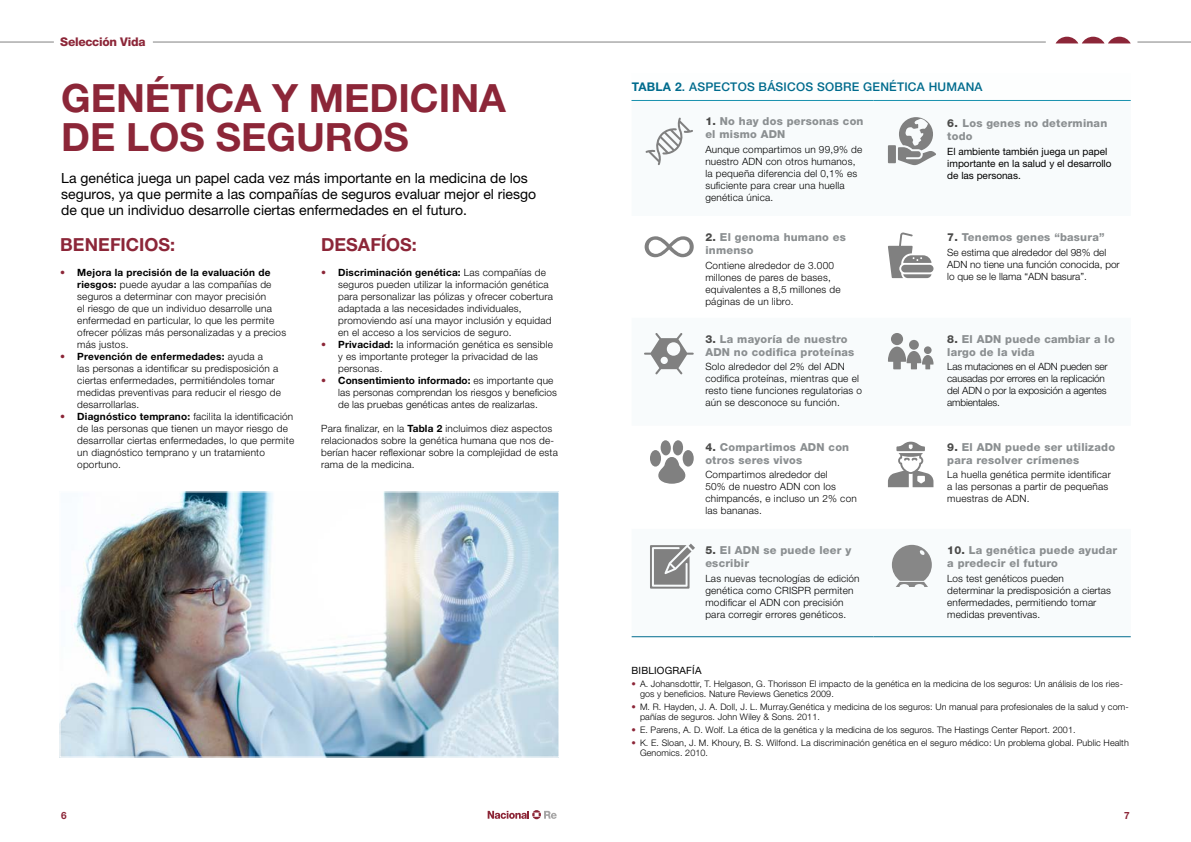
<style>
.page{position:relative;width:1191px;height:842px;background:#fff}
.page>*{position:absolute;margin:0;border:0;box-sizing:border-box;transform-origin:0 0}
.t1{font:700 39px/39px "Helvetica Neue LT Std";color:#8c2638}
.t2{font:700 18px "Helvetica Neue LT Std";color:#8c2638}
.t3{font:14px/16px "Helvetica Neue LT Std";color:#000}
.t4{font:500 12px "Helvetica Neue LT Std";letter-spacing:.02em;color:#006b8d}
.t5{font:800 12px "Helvetica Neue LT Std";letter-spacing:-.02em;color:#8c2638}
.t6{font:800 11px/13px "Helvetica Neue LT Std";letter-spacing:.02em;color:#8b8f91}
.t7{font:300 10px/12px "Helvetica Neue LT Std";letter-spacing:.02em;color:#000}
.t8{font:300 10px/12px "Helvetica Neue LT Std";letter-spacing:-.015em;color:#000}
.t9{font:300 10px/12px "Helvetica Neue LT Std";color:#000}
.t10{font:10px/12px "Helvetica Neue LT Std";color:#000}
.t11{font:10px "Helvetica Neue LT Std";letter-spacing:.02em;color:#000}
.t12{font:700 10px "Helvetica Neue LT Std";color:#8c2638}
.t13{font:300 9px/10px "Helvetica Neue LT Std";letter-spacing:.01em;color:#000}
.s1{font-weight:700;color:#8c2638}
.s2{font-weight:700}
.s3{color:#4a4a49}
.s4{color:#8c2638}
</style>
<div class="page">
<svg style="left:487px;top:810px;width:70px;height:9px"></svg>
<hr style="left:0;top:41px;width:54px;height:2px;background:#a6a6a6">
<hr style="left:153px;top:41px;width:892px;height:2px;background:#a6a6a6">
<hr style="left:1137px;top:41px;width:54px;height:2px;background:#a6a6a6">
<svg style="left:1056px;top:37px;width:74px;height:6px"></svg>
<hr style="left:631px;top:100px;width:242px;height:1px;background:#1991ae">
<hr style="left:873px;top:100px;width:257px;height:1px;background:#1991ae">
<hr style="left:631px;top:636px;width:242px;height:1px;background:#006b8d">
<hr style="left:873px;top:636px;width:257px;height:1px;background:#006b8d">
<img style="left:61px;top:493px;width:496px;height:262px">
<div style="left:59px;top:491px;width:500px;height:266px;border:1px solid #fff"></div>
<svg style="left:644px;top:333px;width:49px;height:41px"></svg>
<div style="left:901px;top:265px;width:32px;height:7px;background:#808080;border-radius:4px"></div>
<svg style="left:888px;top:232px;width:43px;height:46px"></svg>
<svg style="left:645px;top:118px;width:48px;height:47px"></svg>
<div style="left:888px;top:145px;width:8px;height:18px;background:#808080"></div>
<svg style="left:898px;top:117px;width:38px;height:48px"></svg>
<div style="left:891px;top:333px;width:12px;height:12px;background:#808080;border-radius:50%"></div>
<div style="left:909px;top:340px;width:10px;height:10px;background:#808080;border-radius:50%"></div>
<svg style="left:888px;top:347px;width:45px;height:22px"></svg>
<svg style="left:888px;top:442px;width:45px;height:45px"></svg>
<svg style="left:650px;top:544px;width:45px;height:45px"></svg>
<div style="left:650px;top:450px;width:11px;height:17px;background:#808080;border-radius:50%"></div>
<div style="left:682px;top:450px;width:11px;height:17px;background:#808080;border-radius:50%"></div>
<svg style="left:658px;top:440px;width:27px;height:44px"></svg>
<svg style="left:644px;top:236px;width:49px;height:21px"></svg>
<svg style="left:892px;top:545px;width:39px;height:42px"></svg>
<p class="t5" style="left:60px;top:34px;width:87px">Selección Vida</p>
<h1 class="t1" style="left:61px;top:78px;width:446px">GENÉTICA Y MEDICINA<br>DE LOS SEGUROS</h1>
<h3 class="t3" style="left:61px;top:170px;width:476px">La genética juega un papel cada vez más importante en la medicina de los seguros, ya que permite a las compañías de seguros evaluar mejor el riesgo de que un individuo desarrolle ciertas enfermedades en el futuro.</h3>
<h2 class="t2" style="left:60px;top:234px;width:116px">BENEFICIOS:</h2>
<p class="t7" style="left:77px;top:266px;width:210px;text-indent:-17px"><span class="s1">•</span> <span class="s2">Mejora la precisión de la evaluación de riesgos:</span> puede ayudar a las compañías de seguros a determinar con mayor precisión<br>el riesgo de que un individuo desarrolle una enfermedad en particular, lo que les permite ofrecer pólizas más personalizadas y a precios más justos.</p>
<p class="t7" style="left:77px;top:350px;width:205px;text-indent:-17px"><span class="s1">•</span> <span class="s2">Prevención de enfermedades:</span> ayuda a<br>las personas a identificar su predisposición a ciertas enfermedades, permitiéndoles tomar medidas preventivas para reducir el riesgo de desarrollarlas.</p>
<p class="t7" style="left:77px;top:410px;width:218px;text-indent:-17px"><span class="s1">•</span> <span class="s2">Diagnóstico temprano:</span> facilita la identificación de las personas que tienen un mayor riesgo de desarrollar ciertas enfermedades, lo que permite un diagnóstico temprano y un tratamiento oportuno.</p>
<h2 class="t2" style="left:321px;top:234px;width:97px">DESAFÍOS:</h2>
<p class="t7" style="left:338px;top:266px;width:216px;text-indent:-17px"><span class="s1">•</span> <span class="s2">Discriminación genética:</span> Las compañías de seguros pueden utilizar la información genética para personalizar las pólizas y ofrecer cobertura adaptada a las necesidades individuales, promoviendo así una mayor inclusión y equidad en el acceso a los servicios de seguro.</p>
<p class="t7" style="left:338px;top:338px;width:216px;text-indent:-17px"><span class="s1">•</span> <span class="s2">Privacidad:</span> la información genética es sensible y es importante proteger la privacidad de las personas.</p>
<p class="t7" style="left:338px;top:374px;width:220px;text-indent:-17px"><span class="s1">•</span> <span class="s2">Consentimiento informado:</span> es importante que las personas comprendan los riesgos y beneficios de las pruebas genéticas antes de realizarlas.</p>
<p class="t7" style="left:321px;top:422px;width:238px">Para finalizar, en la <span class="s2">Tabla 2</span> incluimos diez aspectos relacionados sobre la genética humana que nos de&shy;berían hacer reflexionar sobre la complejidad de esta rama de la medicina.</p>
<p class="t4" style="left:632px;top:80px;width:352px"><span class="s2">TABLA 2</span>. ASPECTOS BÁSICOS SOBRE GENÉTICA HUMANA</p>
<p class="t6" style="left:705px;top:115px;width:160px"><span class="s3">1.</span> No hay dos personas con el mismo ADN</p>
<p class="t7" style="left:705px;top:143px;width:158px">Aunque compartimos un 99,9% de nuestro ADN con otros humanos, la pequeña diferencia del 0,1% es suficiente para crear una huella genética única.</p>
<p class="t6" style="left:947px;top:116px;width:162px"><span class="s3">6.</span> Los genes no determinan todo</p>
<p class="t10" style="left:947px;top:145px;width:166px">El ambiente también juega un papel importante en la salud y el desarrollo de las personas.</p>
<p class="t6" style="left:705px;top:230px;width:142px"><span class="s3">2.</span> El genoma humano es inmenso</p>
<p class="t7" style="left:705px;top:259px;width:137px">Contiene alrededor de 3.000 millones de pares de bases, equivalentes a 8,5 millones de páginas de un libro.</p>
<p class="t6" style="left:705px;top:332px;width:150px"><span class="s3">3.</span> La mayoría de nuestro<br>ADN no codifica proteínas</p>
<p class="t7" style="left:705px;top:361px;width:158px">Solo alrededor del 2% del ADN codifica proteínas, mientras que el resto tiene funciones regulatorias o aún se desconoce su función.</p>
<p class="t6" style="left:705px;top:440px;width:145px"><span class="s3">4.</span> Compartimos ADN con otros seres vivos</p>
<p class="t7" style="left:705px;top:469px;width:153px">Compartimos alrededor del<br>50% de nuestro ADN con los chimpancés, e incluso un 2% con las bananas.</p>
<p class="t6" style="left:705px;top:543px;width:147px"><span class="s3">5.</span> El ADN se puede leer y escribir</p>
<p class="t7" style="left:705px;top:572px;width:156px">Las nuevas tecnologías de edición genética como CRISPR permiten modificar el ADN con precisión para corregir errores genéticos.</p>
<p class="t6" style="left:947px;top:230px;width:159px"><span class="s3">7.</span> Tenemos genes “basura”</p>
<p class="t9" style="left:947px;top:246px;width:174px">Se estima que alrededor del 98% del<br>ADN no tiene una función conocida, por lo que se le llama “ADN basura”.</p>
<p class="t6" style="left:947px;top:332px;width:169px"><span class="s3">8.</span> El ADN puede cambiar a lo largo de la vida</p>
<p class="t8" style="left:947px;top:361px;width:162px">Las mutaciones en el ADN pueden ser causadas por errores en la replicación del ADN o por la exposición a agentes ambientales.</p>
<p class="t6" style="left:947px;top:440px;width:169px"><span class="s3">9.</span> El ADN puede ser utilizado para resolver crímenes</p>
<p class="t7" style="left:947px;top:469px;width:165px">La huella genética permite identificar a las personas a partir de pequeñas muestras de ADN.</p>
<p class="t6" style="left:947px;top:543px;width:171px"><span class="s3">10.</span> La genética puede ayudar a predecir el futuro</p>
<p class="t7" style="left:947px;top:572px;width:165px">Los test genéticos pueden determinar la predisposición a ciertas enfermedades, permitiendo tomar medidas preventivas.</p>
<p class="t11" style="left:631px;top:665px;width:71px">BIBLIOGRAFÍA</p>
<p class="t13" style="left:640px;top:679px;width:484px;text-indent:-9px"><span class="s4">•</span> A. Johansdottir, T. Helgason, G. Thorisson El impacto de la genética en la medicina de los seguros: Un análisis de los ries&shy;gos y beneficios. Nature Reviews Genetics 2009.</p>
<p class="t13" style="left:640px;top:702px;width:490px;text-indent:-9px"><span class="s4">•</span> M. R. Hayden, J. A. Doll, J. L. Murray.Genética y medicina de los seguros: Un manual para profesionales de la salud y com&shy;pañías de seguros. John Wiley &amp; Sons. 2011.</p>
<p class="t13" style="left:631px;top:724px;width:445px"><span class="s4">•</span> E. Parens, A. D. Wolf. La ética de la genética y la medicina de los seguros. The Hastings Center Report. 2001.</p>
<p class="t13" style="left:640px;top:737px;width:490px;text-indent:-9px"><span class="s4">•</span> K. E. Sloan, J. M. Khoury, B. S. Wilfond. La discriminación genética en el seguro médico: Un problema global. Public Health<br>Genomics. 2010.</p>
<p class="t12" style="left:61px;top:809px;width:7px">6</p>
<p class="t12" style="left:1124px;top:809px;width:7px">7</p>
</div>
